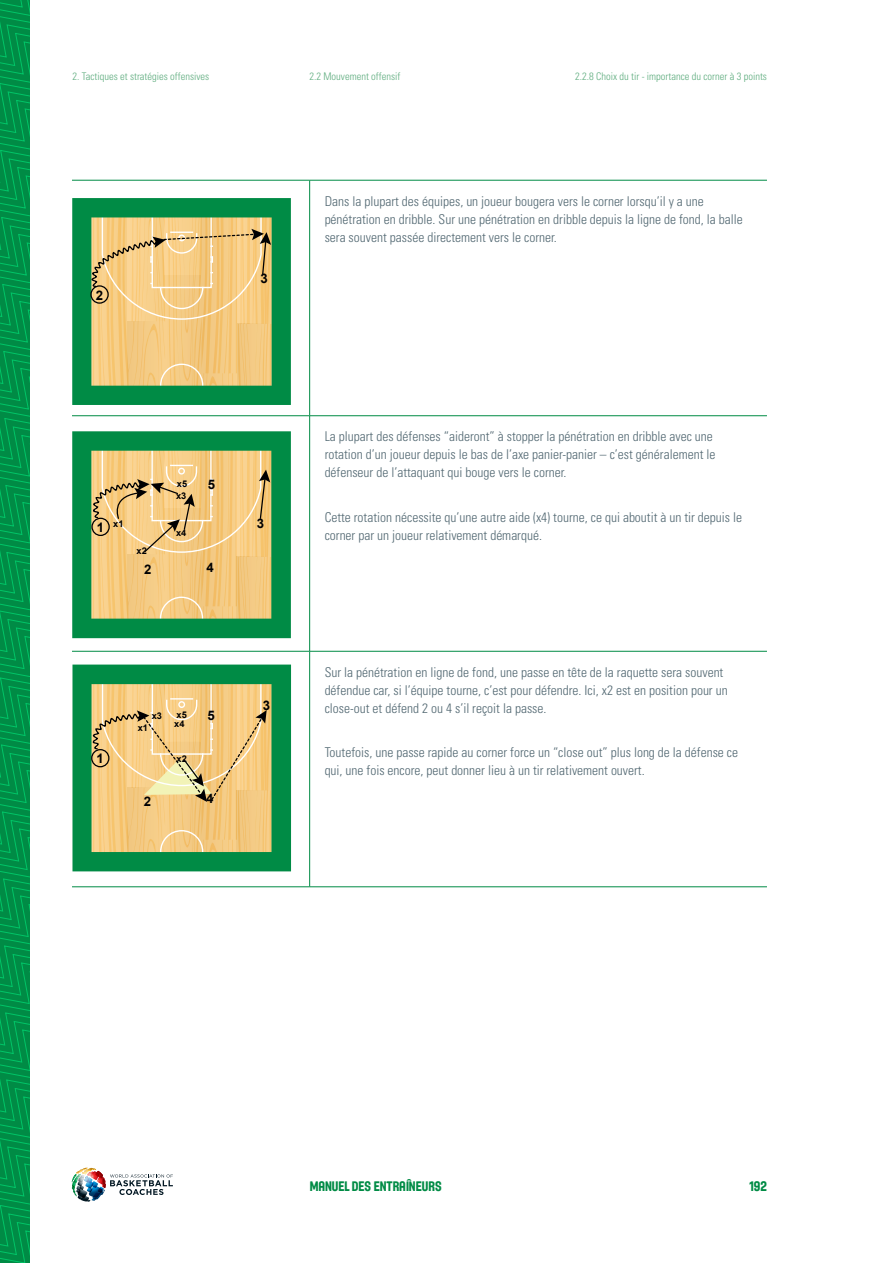
<style>
.page{position:relative;width:893px;height:1263px;background:#fff}
.page>*{position:absolute;margin:0;border:0;box-sizing:border-box;transform-origin:0 0}
.t1{font:300 condensed 13.5px/18px "Univers";color:#526872}
.t2{font:13.5px "Fiba";color:#008b45}
.t3{font:700 13.2px "Arial";color:#000002}
.t4{font:300 condensed 10.5px "Univers";color:#5fad7f}
.t5{font:700 9.3px "Arial";color:#000002}
</style>
<div class="page">
<svg style="left:0;top:0;width:30px;height:1263px;background:#009349"></svg>
<img style="left:72px;top:1168px;width:101px;height:34px">
<hr style="left:72px;top:180px;width:238px;height:1px;background:#008b45">
<hr style="left:310px;top:180px;width:457px;height:1px;background:#008b45">
<hr style="left:309px;top:180px;width:1px;height:236px;background:#008b45">
<hr style="left:72px;top:415px;width:238px;height:1px;background:#008b45">
<hr style="left:310px;top:415px;width:457px;height:1px;background:#008b45">
<hr style="left:309px;top:416px;width:1px;height:235px;background:#008b45">
<hr style="left:72px;top:651px;width:238px;height:1px;background:#008b45">
<hr style="left:310px;top:651px;width:457px;height:1px;background:#008b45">
<hr style="left:309px;top:651px;width:1px;height:236px;background:#008b45">
<hr style="left:72px;top:886px;width:238px;height:1px;background:#008b45">
<hr style="left:310px;top:886px;width:457px;height:1px;background:#008b45">
<div style="left:72px;top:664px;width:219px;height:207px;background:#008b45"></div>
<div style="left:91px;top:749px;width:18px;height:18px;border:1px solid #000002;border-radius:50%"></div>
<svg style="left:93px;top:682px;width:178px;height:172px;background:#ebc782"></svg>
<div style="left:72px;top:198px;width:219px;height:207px;background:#008b45"></div>
<svg style="left:91px;top:215px;width:181px;height:173px;background:#e8c580"></svg>
<div style="left:90px;top:285px;width:19px;height:19px;border:1px solid #000002;border-radius:50%"></div>
<svg style="left:72px;top:431px;width:219px;height:207px;background:#088d48"></svg>
<div style="left:91px;top:518px;width:19px;height:18px;border:1px solid #000002;border-radius:50%"></div>
<svg style="left:93px;top:448px;width:178px;height:173px;background:#e8c580"></svg>
<p class="t4" style="left:72px;top:70px;width:138px">2. Tactiques et stratégies offensives</p>
<p class="t4" style="left:309px;top:70px;width:92px">2.2 Mouvement offensif</p>
<p class="t4" style="left:575px;top:70px;width:193px">2.2.8 Choix du tir - importance du corner à 3 points</p>
<p class="t3" style="left:96px;top:286px;width:9px">2</p>
<p class="t3" style="left:261px;top:269px;width:9px">3</p>
<p class="t3" style="left:97px;top:518px;width:9px">1</p>
<p class="t5" style="left:113px;top:518px;width:12px">x1</p>
<p class="t5" style="left:137px;top:544px;width:12px">x2</p>
<p class="t3" style="left:144px;top:561px;width:9px">2</p>
<p class="t5" style="left:177px;top:477px;width:12px">x5</p>
<p class="t5" style="left:176px;top:490px;width:12px">x3</p>
<p class="t5" style="left:176px;top:526px;width:12px">x4</p>
<p class="t3" style="left:208px;top:476px;width:9px">5</p>
<p class="t3" style="left:206px;top:559px;width:9px">4</p>
<p class="t3" style="left:257px;top:514px;width:9px">3</p>
<p class="t3" style="left:97px;top:750px;width:9px">1</p>
<p class="t5" style="left:152px;top:709px;width:12px">x3</p>
<p class="t5" style="left:177px;top:709px;width:12px">x5</p>
<p class="t5" style="left:174px;top:717px;width:12px">x4</p>
<p class="t5" style="left:138px;top:721px;width:12px">x1</p>
<p class="t3" style="left:144px;top:792px;width:9px">2</p>
<p class="t5" style="left:177px;top:752px;width:12px">x2</p>
<p class="t3" style="left:208px;top:707px;width:9px">5</p>
<p class="t3" style="left:206px;top:790px;width:9px">4</p>
<p class="t3" style="left:263px;top:696px;width:9px">3</p>
<p class="t1" style="left:325px;top:192px;width:420px">Dans la plupart des équipes, un joueur bougera vers le corner lorsqu’il y a une pénétration en dribble. Sur une pénétration en dribble depuis la ligne de fond, la balle sera souvent passée directement vers le corner.</p>
<p class="t1" style="left:325px;top:428px;width:392px">La plupart des défenses “aideront” à stopper la pénétration en dribble avec une rotation d’un joueur depuis le bas de l’axe panier-panier – c’est généralement le défenseur de l’attaquant qui bouge vers le corner.</p>
<p class="t1" style="left:325px;top:508px;width:419px">Cette rotation nécessite qu’une autre aide (x4) tourne, ce qui aboutit à un tir depuis le corner par un joueur relativement démarqué.</p>
<p class="t1" style="left:325px;top:663px;width:405px">Sur la pénétration en ligne de fond, une passe en tête de la raquette sera souvent défendue car, si l’équipe tourne, c’est pour défendre. Ici, x2 est en position pour un close-out et défend 2 ou 4 s’il reçoit la passe.</p>
<p class="t1" style="left:325px;top:743px;width:415px">Toutefois, une passe rapide au corner force un “close out” plus long de la défense ce qui, une fois encore, peut donner lieu à un tir relativement ouvert.</p>
<p class="t2" style="left:310px;top:1178px;width:133px">MANUEL DES ENTRAÎNEURS</p>
<p class="t2" style="left:749px;top:1178px;width:19px">192</p>
</div>
